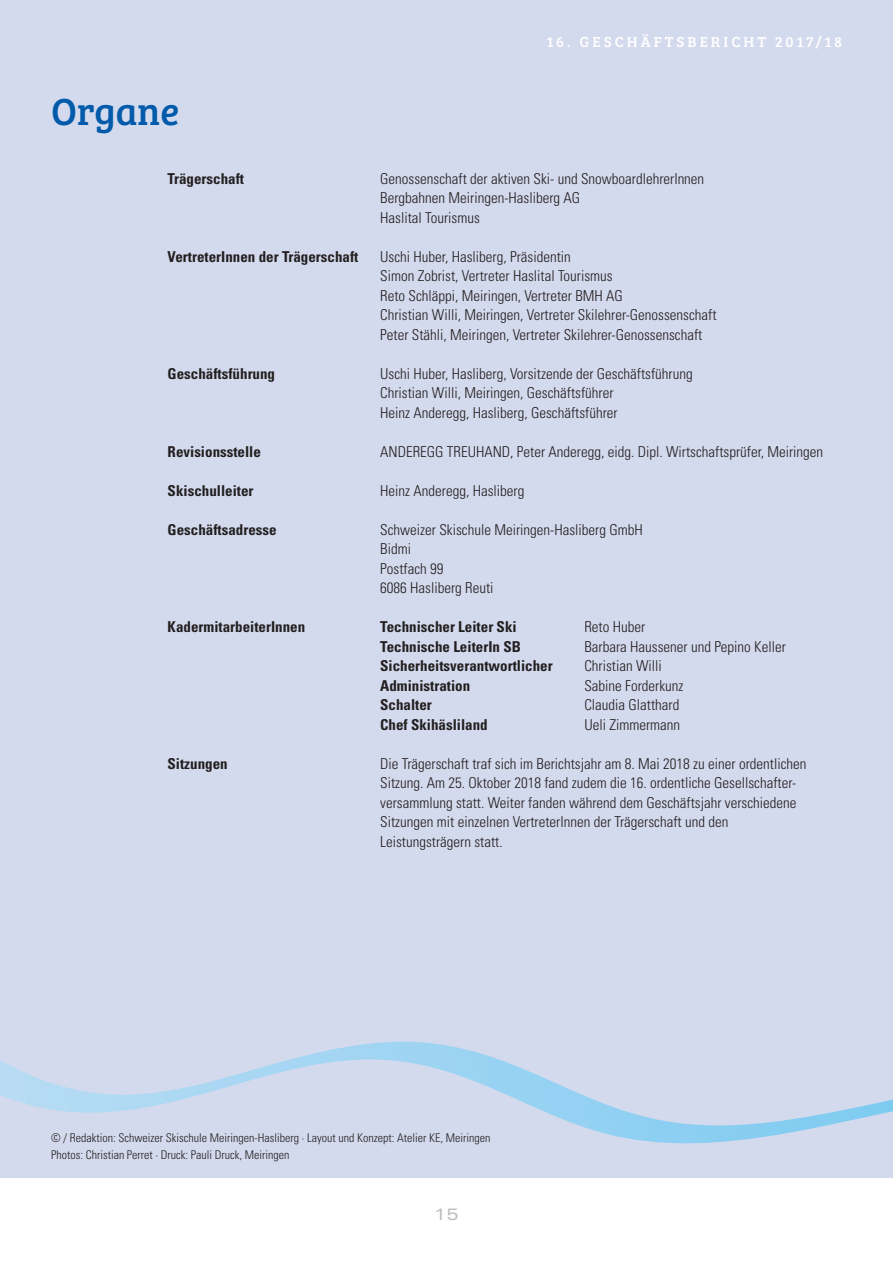
<style>
.page{position:relative;width:893px;height:1263px;background:#fff}
.page>*{position:absolute;margin:0;border:0;box-sizing:border-box;transform-origin:0 0}
.t1{font:39px "Bree Serif";color:#015aaa}
.t2{font:expanded 16.5px "Univers LT Std";color:#bcbdc0}
.t3{font:300 condensed 15px/19.5px "Univers LT Std";color:#231f20}
.t4{font:700 condensed 15px "Univers LT Std";color:#231f20}
.t5{font:15px "Bree Serif";letter-spacing:.2em;color:#fff}
.t6{font:300 condensed 12px/16.5px "Univers LT Std";color:#231f20}
</style>
<div class="page">
<div style="left:0;top:0;width:893px;height:1178px;background:#d4daed"></div>
<svg style="left:0;top:1042px;width:893px;height:101px"></svg>
<p class="t5" style="left:547px;top:31px;width:297px">16. GESCHÄFTSBERICHT 2017/18</p>
<h1 class="t1" style="left:51px;top:83px;width:130px">Organe</h1>
<p class="t4" style="left:168px;top:169px;width:78px">Trägerschaft</p>
<p class="t3" style="left:380px;top:169px;width:326px">Genossenschaft der aktiven Ski- und SnowboardlehrerInnen<br>Bergbahnen Meiringen-Hasliberg AG<br>Haslital Tourismus</p>
<p class="t4" style="left:168px;top:247px;width:192px">VertreterInnen der Trägerschaft</p>
<p class="t3" style="left:380px;top:247px;width:338px">Uschi Huber, Hasliberg, Präsidentin<br>Simon Zobrist, Vertreter Haslital Tourismus<br>Reto Schläppi, Meiringen, Vertreter BMH AG<br>Christian Willi, Meiringen, Vertreter Skilehrer-Genossenschaft Peter Stähli, Meiringen, Vertreter Skilehrer-Genossenschaft</p>
<p class="t4" style="left:168px;top:364px;width:109px">Geschäftsführung</p>
<p class="t3" style="left:380px;top:364px;width:314px">Uschi Huber, Hasliberg, Vorsitzende der Geschäftsführung<br>Christian Willi, Meiringen, Geschäftsführer<br>Heinz Anderegg, Hasliberg, Geschäftsführer</p>
<p class="t4" style="left:168px;top:442px;width:95px">Revisionsstelle</p>
<p class="t3" style="left:380px;top:442px;width:444px">ANDEREGG TREUHAND, Peter Anderegg, eidg. Dipl. Wirtschaftsprüfer, Meiringen</p>
<p class="t4" style="left:168px;top:481px;width:87px">Skischulleiter</p>
<p class="t3" style="left:380px;top:481px;width:146px">Heinz Anderegg, Hasliberg</p>
<p class="t4" style="left:168px;top:520px;width:111px">Geschäftsadresse</p>
<p class="t3" style="left:380px;top:520px;width:264px">Schweizer Skischule Meiringen-Hasliberg GmbH<br>Bidmi<br>Postfach 99<br>6086 Hasliberg Reuti</p>
<p class="t4" style="left:168px;top:618px;width:139px">KadermitarbeiterInnen</p>
<p class="t4" style="left:380px;top:618px;width:138px">Technischer Leiter Ski</p>
<p class="t3" style="left:584px;top:617px;width:62px">Reto Huber</p>
<p class="t4" style="left:380px;top:637px;width:142px">Technische LeiterIn SB</p>
<p class="t3" style="left:584px;top:637px;width:203px">Barbara Haussener und Pepino Keller</p>
<p class="t4" style="left:380px;top:657px;width:174px">Sicherheitsverantwortlicher</p>
<p class="t3" style="left:584px;top:656px;width:79px">Christian Willi</p>
<p class="t4" style="left:380px;top:676px;width:91px">Administration</p>
<p class="t3" style="left:584px;top:676px;width:101px">Sabine Forderkunz</p>
<p class="t4" style="left:380px;top:696px;width:53px">Schalter</p>
<p class="t3" style="left:584px;top:695px;width:96px">Claudia Glatthard</p>
<p class="t4" style="left:380px;top:715px;width:109px">Chef Skihäsliland</p>
<p class="t3" style="left:584px;top:715px;width:97px">Ueli Zimmermann</p>
<p class="t4" style="left:168px;top:754px;width:62px">Sitzungen</p>
<p class="t3" style="left:380px;top:754px;width:428px">Die Trägerschaft traf sich im Berichtsjahr am 8. Mai 2018 zu einer ordentlichen Sitzung. Am 25. Oktober 2018 fand zudem die 16. ordentliche Gesellschafter&shy;versammlung statt. Weiter fanden während dem Geschäftsjahr verschiedene Sitzungen mit einzelnen VertreterInnen der Trägerschaft und den Leistungsträgern statt.</p>
<p class="t6" style="left:51px;top:1130px;width:441px">© / Redaktion: Schweizer Skischule Meiringen-Hasliberg · Layout und Konzept: Atelier KE, Meiringen<br>Photos: Christian Perret · Druck: Pauli Druck, Meiringen</p>
<p class="t2" style="left:434px;top:1204px;width:26px">15</p>
</div>
